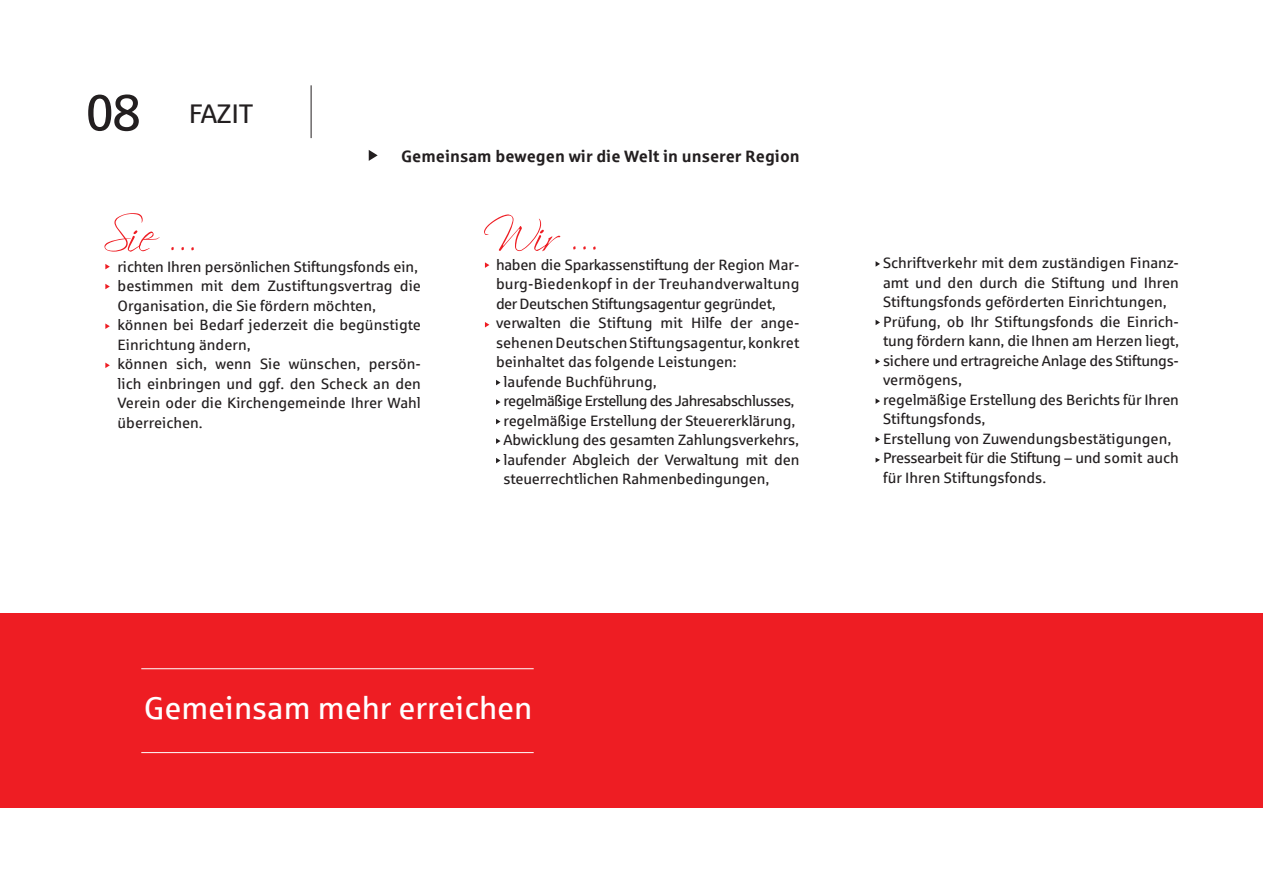
<style>
.page{position:relative;width:1263px;height:893px;background:#fff}
.page>*{position:absolute;margin:0;border:0;box-sizing:border-box;transform-origin:0 0}
.t1{font:31.5px "Sparkasse Rg";color:#fff}
.t2{font:27px "Sparkasse Rg";letter-spacing:-.01em;color:#231f20}
.t3{font:700 16.5px "Sparkasse Rg";color:#231f20}
.t4{font:15px/19.5px "Sparkasse Rg";color:#231f20}
.t5{font:15px "Sparkasse Rg";letter-spacing:-.02em;color:#231f20}
.t6{font:15px "Sparkasse Rg";letter-spacing:-.04em;color:#231f20}
.s1{font-size:51px}
</style>
<div class="page">
<svg style="left:105px;top:264px;width:5px;height:5px"></svg>
<svg style="left:485px;top:262px;width:4px;height:6px"></svg>
<svg style="left:105px;top:284px;width:5px;height:5px"></svg>
<svg style="left:105px;top:323px;width:5px;height:6px"></svg>
<svg style="left:485px;top:322px;width:4px;height:5px"></svg>
<svg style="left:105px;top:363px;width:5px;height:5px"></svg>
<div style="left:0;top:613px;width:1263px;height:195px;background:#ee1d23"></div>
<svg style="left:496px;top:380px;width:4px;height:5px"></svg>
<svg style="left:496px;top:399px;width:4px;height:6px"></svg>
<svg style="left:496px;top:419px;width:4px;height:5px"></svg>
<svg style="left:496px;top:438px;width:4px;height:6px"></svg>
<svg style="left:496px;top:458px;width:4px;height:5px"></svg>
<svg style="left:875px;top:261px;width:5px;height:6px"></svg>
<svg style="left:875px;top:320px;width:5px;height:5px"></svg>
<svg style="left:875px;top:359px;width:5px;height:5px"></svg>
<svg style="left:875px;top:398px;width:5px;height:6px"></svg>
<svg style="left:875px;top:437px;width:5px;height:5px"></svg>
<svg style="left:875px;top:458px;width:5px;height:5px"></svg>
<hr style="left:141px;top:668px;width:393px;height:1px;background:#fff">
<hr style="left:141px;top:752px;width:393px;height:1px;background:#fff">
<svg style="left:369px;top:150px;width:9px;height:11px"></svg>
<svg style="left:104px;top:213px;width:90px;height:39px"></svg>
<svg style="left:484px;top:214px;width:112px;height:37px"></svg>
<hr style="left:311px;top:85px;width:1px;height:53px;background:#231f20">
<h2 class="t2" style="left:85px;top:97px;width:170px"><span class="s1">08</span> FAZIT</h2>
<p class="t3" style="left:401px;top:146px;width:400px">Gemeinsam bewegen wir die Welt in unserer Region</p>
<p class="t4" style="left:118px;top:257px;width:305px">richten Ihren persönlichen Stiftungsfonds ein, bestimmen mit dem Zustiftungsvertrag die Organisation, die Sie fördern möchten, können bei Bedarf jederzeit die begünstigte Einrichtung ändern,<br>können sich, wenn Sie wünschen, persön&shy;lich einbringen und ggf. den Scheck an den Verein oder die Kirchengemeinde Ihrer Wahl überreichen.</p>
<p class="t5" style="left:496px;top:255px;width:305px">haben die Sparkassenstiftung der Region Mar-</p>
<p class="t4" style="left:496px;top:274px;width:305px">burg-Biedenkopf in der Treuhandverwaltung</p>
<p class="t5" style="left:496px;top:294px;width:281px">der Deutschen Stiftungsagentur gegründet,</p>
<p class="t4" style="left:496px;top:313px;width:305px">verwalten die Stiftung mit Hilfe der ange-</p>
<p class="t4" style="left:496px;top:332px;width:305px">sehenen Deutschen Stiftungsagentur, konkret</p>
<p class="t4" style="left:496px;top:352px;width:242px">beinhaltet das folgende Leistungen:</p>
<p class="t4" style="left:503px;top:371px;width:155px">laufende Buchführung,</p>
<p class="t6" style="left:503px;top:392px;width:292px">regelmäßige Erstellung des Jahresabschlusses,</p>
<p class="t4" style="left:503px;top:410px;width:293px">regelmäßige Erstellung der Steuererklärung,</p>
<p class="t4" style="left:503px;top:430px;width:297px">Abwicklung des gesamten Zahlungsverkehrs,</p>
<p class="t4" style="left:503px;top:449px;width:297px">laufender Abgleich der Verwaltung mit den</p>
<p class="t4" style="left:503px;top:469px;width:267px">steuerrechtlichen Rahmenbedingungen,</p>
<h1 class="t1" style="left:144px;top:689px;width:390px">Gemeinsam mehr erreichen</h1>
<p class="t4" style="left:883px;top:253px;width:297px">Schriftverkehr mit dem zuständigen Finanz&shy;amt und den durch die Stiftung und Ihren Stiftungsfonds geförderten Einrichtungen, Prüfung, ob Ihr Stiftungsfonds die Einrich&shy;tung fördern kann, die Ihnen am Herzen liegt, sichere und ertragreiche Anlage des Stiftungs&shy;vermögens,<br>regelmäßige Erstellung des Berichts für Ihren Stiftungsfonds,<br>Erstellung von Zuwendungsbestätigungen, Pressearbeit für die Stiftung – und somit auch für Ihren Stiftungsfonds.</p>
</div>
